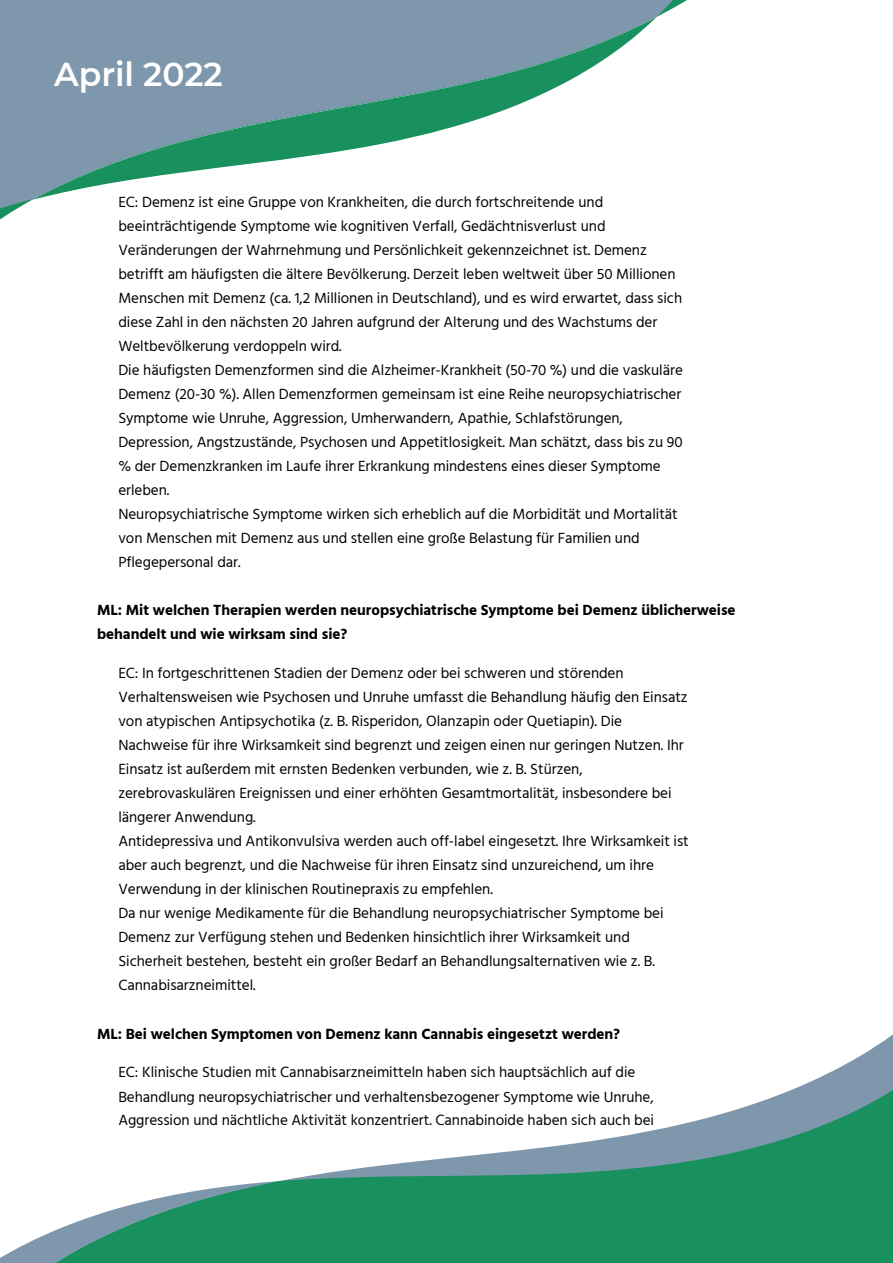
<style>
.page{position:relative;width:893px;height:1263px;background:#fff}
.page>*{position:absolute;margin:0;border:0;box-sizing:border-box;transform-origin:0 0}
.t1{font:600 33px "Montserrat";color:#fff}
.t2{font:15.15px/24px "Hind";letter-spacing:-.005em;color:#000001}
.t3{font:700 15.15px/24.2px "Hind";letter-spacing:-.005em;color:#000001}
</style>
<div class="page">
<svg style="left:0;top:1235px;width:44px;height:28px"></svg>
<svg style="left:44px;top:1061px;width:849px;height:202px"></svg>
<svg style="left:0;top:0;width:687px;height:220px;fill:#7f97ac"></svg>
<div style="left:54px;top:54px;width:248px;height:36px;background:#7f97ac"></div>
<h1 class="t1" style="left:54px;top:51px;width:170px">April 2022</h1>
<p class="t2" style="left:118px;top:191px;width:566px">EC: Demenz ist eine Gruppe von Krankheiten, die durch fortschreitende und beeinträchtigende Symptome wie kognitiven Verfall, Gedächtnisverlust und Veränderungen der Wahrnehmung und Persönlichkeit gekennzeichnet ist. Demenz betrifft am häufigsten die ältere Bevölkerung. Derzeit leben weltweit über 50 Millionen Menschen mit Demenz (ca. 1,2 Millionen in Deutschland), und es wird erwartet, dass sich diese Zahl in den nächsten 20 Jahren aufgrund der Alterung und des Wachstums der Weltbevölkerung verdoppeln wird.<br>Die häufigsten Demenzformen sind die Alzheimer-Krankheit (50-70 %) und die vaskuläre Demenz (20-30 %). Allen Demenzformen gemeinsam ist eine Reihe neuropsychiatrischer Symptome wie Unruhe, Aggression, Umherwandern, Apathie, Schlafstörungen, Depression, Angstzustände, Psychosen und Appetitlosigkeit. Man schätzt, dass bis zu 90 % der Demenzkranken im Laufe ihrer Erkrankung mindestens eines dieser Symptome erleben.<br>Neuropsychiatrische Symptome wirken sich erheblich auf die Morbidität und Mortalität von Menschen mit Demenz aus und stellen eine große Belastung für Familien und Pflegepersonal dar.</p>
<p class="t3" style="left:97px;top:598px;width:640px">ML: Mit welchen Therapien werden neuropsychiatrische Symptome bei Demenz üblicherweise behandelt und wie wirksam sind sie?</p>
<p class="t2" style="left:118px;top:662px;width:572px">EC: In fortgeschrittenen Stadien der Demenz oder bei schweren und störenden Verhaltensweisen wie Psychosen und Unruhe umfasst die Behandlung häufig den Einsatz von atypischen Antipsychotika (z. B. Risperidon, Olanzapin oder Quetiapin). Die Nachweise für ihre Wirksamkeit sind begrenzt und zeigen einen nur geringen Nutzen. Ihr Einsatz ist außerdem mit ernsten Bedenken verbunden, wie z. B. Stürzen, zerebrovaskulären Ereignissen und einer erhöhten Gesamtmortalität, insbesondere bei längerer Anwendung.<br>Antidepressiva und Antikonvulsiva werden auch off-label eingesetzt. Ihre Wirksamkeit ist aber auch begrenzt, und die Nachweise für ihren Einsatz sind unzureichend, um ihre Verwendung in der klinischen Routinepraxis zu empfehlen.<br>Da nur wenige Medikamente für die Behandlung neuropsychiatrischer Symptome bei Demenz zur Verfügung stehen und Bedenken hinsichtlich ihrer Wirksamkeit und Sicherheit bestehen, besteht ein großer Bedarf an Behandlungsalternativen wie z. B.<br>Cannabisarzneimittel.</p>
<p class="t3" style="left:97px;top:1021px;width:525px">ML: Bei welchen Symptomen von Demenz kann Cannabis eingesetzt werden?</p>
<p class="t2" style="left:118px;top:1061px;width:537px">EC: Klinische Studien mit Cannabisarzneimitteln haben sich hauptsächlich auf die<br>Behandlung neuropsychiatrischer und verhaltensbezogener Symptome wie Unruhe,<br>Aggression und nächtliche Aktivität konzentriert. Cannabinoide haben sich auch bei</p>
</div>
